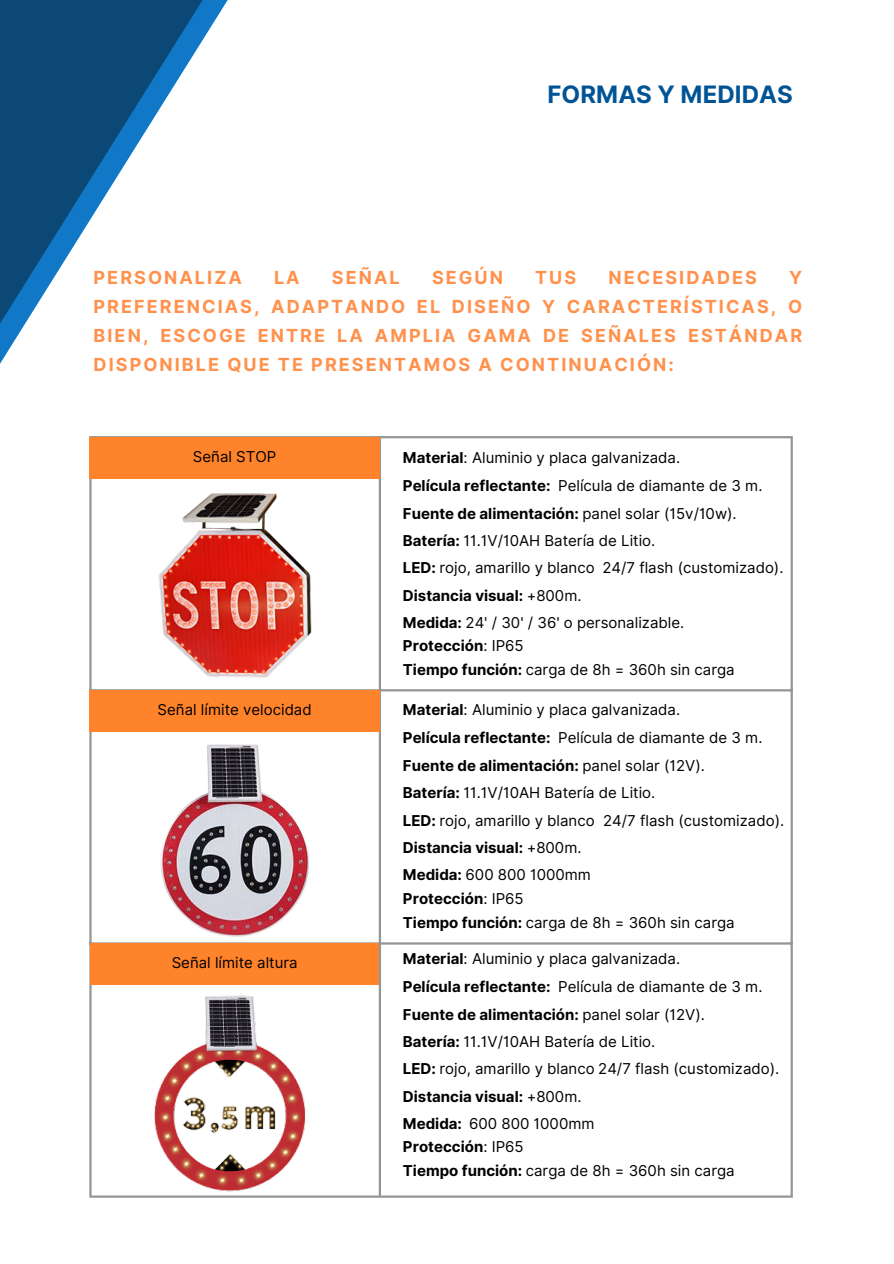
<style>
.page{position:relative;width:894px;height:1264px;background:#fff}
.page>*{position:absolute;margin:0;border:0;box-sizing:border-box;transform-origin:0 0}
.t1{font:700 24px "Inter";color:#005495}
.t2{font:700 18px/29.2px "Inter";letter-spacing:.115em;color:#ff914d;text-align:justify}
.t3{font:15px/27.5px "Inter";color:#000}
.s1{font-weight:700}
</style>
<div class="page">
<svg style="left:0;top:0;width:228px;height:364px"></svg>
<hr style="left:89px;top:438px;width:3px;height:757px;background:#969595">
<hr style="left:378px;top:438px;width:3px;height:757px;background:#969595">
<hr style="left:790px;top:438px;width:2px;height:757px;background:#969595">
<hr style="left:89px;top:436px;width:703px;height:2px;background:#969595">
<hr style="left:89px;top:689px;width:703px;height:2px;background:#969595">
<hr style="left:89px;top:942px;width:703px;height:2px;background:#969595">
<hr style="left:89px;top:1195px;width:703px;height:2px;background:#969595">
<img style="left:130px;top:493px;width:212px;height:197px">
<img style="left:160px;top:744px;width:149px;height:193px">
<img style="left:147px;top:1048px;width:166px;height:148px">
<img style="left:192px;top:1049px;width:15px;height:15px">
<img style="left:211px;top:1054px;width:15px;height:5px">
<img style="left:230px;top:1054px;width:15px;height:4px">
<img style="left:250px;top:1054px;width:15px;height:9px">
<img style="left:265px;top:1058px;width:15px;height:15px">
<img style="left:277px;top:1070px;width:15px;height:16px">
<img style="left:284px;top:1090px;width:15px;height:15px">
<img style="left:287px;top:1109px;width:15px;height:15px">
<img style="left:285px;top:1128px;width:15px;height:15px">
<img style="left:277px;top:1144px;width:15px;height:15px">
<img style="left:264px;top:1156px;width:15px;height:16px">
<img style="left:250px;top:1166px;width:15px;height:16px">
<img style="left:233px;top:1172px;width:16px;height:15px">
<img style="left:214px;top:1172px;width:16px;height:15px">
<img style="left:193px;top:1166px;width:15px;height:16px">
<img style="left:178px;top:1155px;width:15px;height:15px">
<img style="left:167px;top:1141px;width:15px;height:15px">
<img style="left:160px;top:1128px;width:15px;height:15px">
<img style="left:157px;top:1109px;width:15px;height:15px">
<img style="left:160px;top:1090px;width:15px;height:15px">
<img style="left:166px;top:1072px;width:15px;height:16px">
<img style="left:178px;top:1058px;width:15px;height:15px">
<svg style="left:217px;top:1153px;width:26px;height:18px"></svg>
<svg style="left:217px;top:1060px;width:26px;height:18px"></svg>
<svg style="left:185px;top:1096px;width:91px;height:37px"></svg>
<img style="left:197px;top:995px;width:70px;height:59px">
<div style="left:89px;top:437px;width:291px;height:42px;background:#ff832a"></div>
<div style="left:89px;top:690px;width:291px;height:41px;background:#ff832a"></div>
<div style="left:91px;top:943px;width:288px;height:42px;background:#ff832a"></div>
<h1 class="t1" style="left:547px;top:77px;width:247px">FORMAS Y MEDIDAS</h1>
<p class="t2" style="left:94px;top:263px;width:150px">PERSONALIZA</p>
<p class="t2" style="left:274px;top:263px;width:27px">LA</p>
<p class="t2" style="left:332px;top:263px;width:69px">SEÑAL</p>
<p class="t2" style="left:432px;top:263px;width:72px">SEGÚN</p>
<p class="t2" style="left:535px;top:263px;width:43px">TUS</p>
<p class="t2" style="left:608px;top:263px;width:150px">NECESIDADES</p>
<p class="t2" style="left:94px;top:263px;width:710px;text-indent:695px">Y PREFERENCIAS, ADAPTANDO EL DISEÑO Y CARACTERÍSTICAS, O BIEN, ESCOGE ENTRE LA AMPLIA GAMA DE SEÑALES ESTÁNDAR DISPONIBLE QUE TE PRESENTAMOS A CONTINUACIÓN:</p>
<p class="t3" style="left:193px;top:443px;width:85px">Señal STOP</p>
<p class="t3" style="left:158px;top:695px;width:155px">Señal límite velocidad</p>
<p class="t3" style="left:172px;top:949px;width:127px">Señal límite altura</p>
<p class="t3" style="left:403px;top:443px;width:382px"><span class="s1">Material</span>: Aluminio y placa galvanizada.<br><span class="s1">Película reflectante:</span> Película de diamante de 3 m.<br><span class="s1">Fuente de alimentación:</span> panel solar (15v/10w).<br><span class="s1">Batería:</span> 11.1V/10AH Batería de Litio.<br><span class="s1">LED:</span> rojo, amarillo y blanco 24/7 flash (customizado).<br><span class="s1">Distancia visual:</span> +800m.<br><span class="s1">Medida:</span> 24' / 30' / 36' o personalizable.</p>
<p class="t3" style="left:403px;top:634px;width:333px;line-height:24px"><span class="s1">Protección</span>: IP65<br><span class="s1">Tiempo función:</span> carga de 8h = 360h sin carga</p>
<p class="t3" style="left:403px;top:696px;width:383px"><span class="s1">Material</span>: Aluminio y placa galvanizada.<br><span class="s1">Película reflectante:</span> Película de diamante de 3 m.<br><span class="s1">Fuente de alimentación:</span> panel solar (12V).<br><span class="s1">Batería:</span> 11.1V/10AH Batería de Litio.<br><span class="s1">LED:</span> rojo, amarillo y blanco 24/7 flash (customizado).<br><span class="s1">Distancia visual:</span> +800m.<br><span class="s1">Medida:</span> 600 800 1000mm</p>
<p class="t3" style="left:403px;top:886px;width:333px;line-height:24px"><span class="s1">Protección</span>: IP65<br><span class="s1">Tiempo función:</span> carga de 8h = 360h sin carga</p>
<p class="t3" style="left:403px;top:944px;width:378px"><span class="s1">Material</span>: Aluminio y placa galvanizada.<br><span class="s1">Película reflectante:</span> Película de diamante de 3 m.<br><span class="s1">Fuente de alimentación:</span> panel solar (12V).<br><span class="s1">Batería:</span> 11.1V/10AH Batería de Litio.<br><span class="s1">LED:</span> rojo, amarillo y blanco 24/7 flash (customizado).<br><span class="s1">Distancia visual:</span> +800m.<br><span class="s1">Medida:</span> 600 800 1000mm</p>
<p class="t3" style="left:403px;top:1134px;width:333px;line-height:24px"><span class="s1">Protección</span>: IP65<br><span class="s1">Tiempo función:</span> carga de 8h = 360h sin carga</p>
</div>
